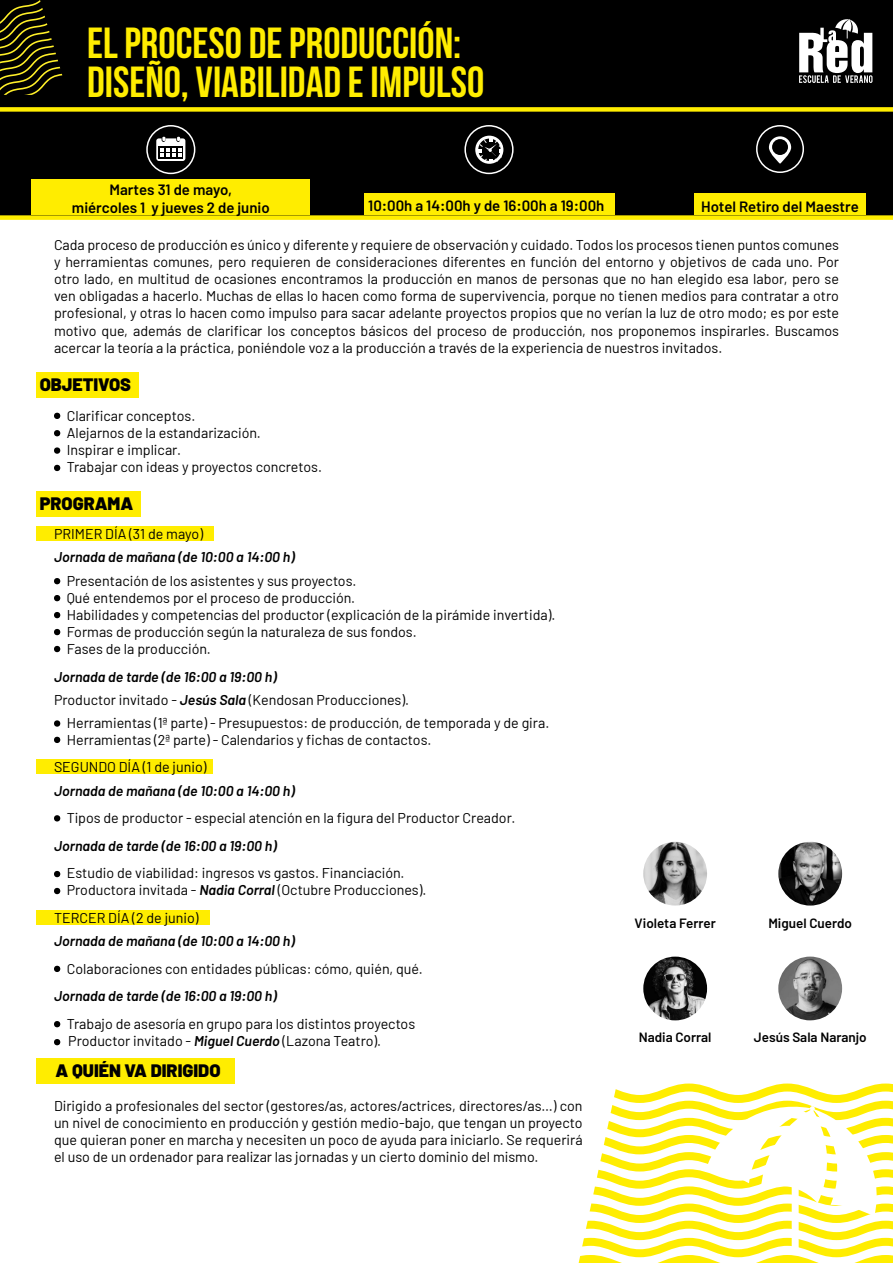
<style>
.page{position:relative;width:893px;height:1263px;background:#fff}
.page>*{position:absolute;margin:0;border:0;box-sizing:border-box;transform-origin:0 0}
.t1{font:700 43.5px "Bebas Neue";color:#ffed00}
.t2{font:900 18px "Barlow";color:#000}
.t3{font:600 15px "Barlow";color:#000}
.t4{font:14.25px/17.1px "Barlow";color:#000;text-align:justify}
.t5{font:italic 600 14.25px "Barlow";color:#000}
.t6{font:600 13.5px "Barlow";color:#000}
.s1{font-weight:600;font-style:italic}
</style>
<div class="page">
<div style="left:36px;top:910px;width:173px;height:15px;background:#ffed00"></div>
<div style="left:36px;top:759px;width:177px;height:15px;background:#ffed00"></div>
<div style="left:36px;top:373px;width:103px;height:25px;background:#ffed00"></div>
<div style="left:36px;top:526px;width:178px;height:15px;background:#ffed00"></div>
<div style="left:1px;top:0;width:892px;height:109px;background:#000"></div>
<svg style="left:0;top:0;width:62px;height:95px"></svg>
<svg style="left:799px;top:19px;width:73px;height:64px"></svg>
<svg style="left:0;top:107px;width:893px;height:113px;background:#1c1a00"></svg>
<div style="left:465px;top:126px;width:48px;height:47px;background:#000;border-radius:50%"></div>
<div style="left:464px;top:125px;width:50px;height:49px;border:2px solid #fff;border-radius:50%"></div>
<svg style="left:475px;top:136px;width:28px;height:28px"></svg>
<svg style="left:478px;top:139px;width:25px;height:24px"></svg>
<div style="left:364px;top:193px;width:250px;height:22px;background:#ffed00"></div>
<div style="left:757px;top:126px;width:46px;height:46px;background:#000;border-radius:50%"></div>
<div style="left:756px;top:125px;width:48px;height:48px;border:2px solid #fff;border-radius:50%"></div>
<svg style="left:769px;top:136px;width:22px;height:28px"></svg>
<div style="left:772px;top:139px;width:16px;height:16px;background:#000;border-radius:50%"></div>
<div style="left:694px;top:194px;width:172px;height:21px;background:#ffed00"></div>
<div style="left:36px;top:492px;width:104px;height:25px;background:#ffed00"></div>
<div style="left:147px;top:126px;width:48px;height:47px;background:#000;border-radius:50%"></div>
<div style="left:146px;top:125px;width:49px;height:49px;border:2px solid #fff;border-radius:50%"></div>
<svg style="left:156px;top:137px;width:29px;height:24px"></svg>
<div style="left:32px;top:179px;width:278px;height:36px;background:#ffed00"></div>
<div style="left:36px;top:1058px;width:199px;height:25px;background:#ffed00"></div>
<img style="left:643px;top:842px;width:64px;height:63px;border-radius:32px">
<img style="left:778px;top:842px;width:64px;height:63px;border-radius:32px">
<img style="left:643px;top:956px;width:64px;height:64px;border-radius:32px">
<img style="left:778px;top:956px;width:64px;height:64px;border-radius:32px">
<svg style="left:578px;top:1083px;width:315px;height:180px"></svg>
<svg style="left:705px;top:1100px;width:180px;height:152px"></svg>
<svg style="left:54px;top:413px;width:6px;height:6px"></svg>
<svg style="left:54px;top:430px;width:6px;height:6px"></svg>
<svg style="left:54px;top:447px;width:6px;height:7px"></svg>
<svg style="left:54px;top:465px;width:6px;height:6px"></svg>
<svg style="left:54px;top:578px;width:6px;height:6px"></svg>
<svg style="left:54px;top:595px;width:6px;height:6px"></svg>
<svg style="left:54px;top:612px;width:6px;height:6px"></svg>
<svg style="left:54px;top:629px;width:6px;height:6px"></svg>
<svg style="left:54px;top:646px;width:6px;height:6px"></svg>
<svg style="left:54px;top:720px;width:6px;height:7px"></svg>
<svg style="left:54px;top:737px;width:6px;height:6px"></svg>
<svg style="left:54px;top:815px;width:6px;height:6px"></svg>
<svg style="left:54px;top:871px;width:6px;height:6px"></svg>
<svg style="left:54px;top:888px;width:6px;height:6px"></svg>
<svg style="left:54px;top:966px;width:6px;height:6px"></svg>
<svg style="left:54px;top:1021px;width:6px;height:6px"></svg>
<svg style="left:54px;top:1039px;width:6px;height:6px"></svg>
<p class="t1" style="left:87px;top:19px;width:376px">EL PROCESO DE PRODUCCIÓN:</p>
<p class="t1" style="left:87px;top:58px;width:399px">DISEÑO, VIABILIDAD E IMPULSO</p>
<p class="t3" style="left:109px;top:180px;width:124px">Martes 31 de mayo,</p>
<p class="t3" style="left:72px;top:198px;width:199px">miércoles 1 y jueves 2 de junio</p>
<p class="t3" style="left:368px;top:197px;width:238px">10:00h a 14:00h y de 16:00h a 19:00h</p>
<p class="t3" style="left:701px;top:197px;width:159px">Hotel Retiro del Maestre</p>
<p class="t4" style="left:54px;top:235px;width:787px">Cada proceso de producción es único y diferente y requiere de observación y cuidado. Todos los procesos tienen puntos comunes y herramientas comunes, pero requieren de consideraciones diferentes en función del entorno y objetivos de cada uno. Por otro lado, en multitud de ocasiones encontramos la producción en manos de personas que no han elegido esa labor, pero se ven obligadas a hacerlo. Muchas de ellas lo hacen como forma de supervivencia, porque no tienen medios para contratar a otro profesional, y otras lo hacen como impulso para sacar adelante proyectos propios que no verían la luz de otro modo; es por este motivo que, además de clarificar los conceptos básicos del proceso de producción, nos proponemos inspirarles. Buscamos acercar la teoría a la práctica, poniéndole voz a la producción a través de la experiencia de nuestros invitados.</p>
<p class="t2" style="left:40px;top:371px;width:93px">OBJETIVOS</p>
<p class="t4" style="left:67px;top:406px;width:130px">Clarificar conceptos.</p>
<p class="t4" style="left:67px;top:423px;width:196px">Alejarnos de la estandarización.</p>
<p class="t4" style="left:67px;top:440px;width:116px">Inspirar e implicar.</p>
<p class="t4" style="left:67px;top:458px;width:257px">Trabajar con ideas y proyectos concretos.</p>
<p class="t2" style="left:40px;top:490px;width:95px">PROGRAMA</p>
<p class="t4" style="left:54px;top:524px;width:151px">PRIMER DÍA (31 de mayo)</p>
<p class="t5" style="left:54px;top:548px;width:242px">Jornada de mañana (de 10:00 a 14:00 h)</p>
<p class="t4" style="left:67px;top:571px;width:291px">Presentación de los asistentes y sus proyectos.</p>
<p class="t4" style="left:67px;top:588px;width:290px">Qué entendemos por el proceso de producción.</p>
<p class="t4" style="left:67px;top:605px;width:490px">Habilidades y competencias del productor (explicación de la pirámide invertida).</p>
<p class="t4" style="left:67px;top:622px;width:351px">Formas de producción según la naturaleza de sus fondos.</p>
<p class="t4" style="left:67px;top:639px;width:146px">Fases de la producción.</p>
<p class="t5" style="left:54px;top:667px;width:224px">Jornada de tarde (de 16:00 a 19:00 h)</p>
<p class="t4" style="left:54px;top:690px;width:357px">Productor invitado - <span class="s1">Jesús Sala</span> (Kendosan Producciones).</p>
<p class="t4" style="left:67px;top:713px;width:484px">Herramientas (1ª parte) - Presupuestos: de producción, de temporada y de gira.</p>
<p class="t4" style="left:67px;top:730px;width:366px">Herramientas (2ª parte) - Calendarios y fichas de contactos.</p>
<p class="t4" style="left:54px;top:758px;width:154px">SEGUNDO DÍA (1 de junio)</p>
<p class="t5" style="left:54px;top:781px;width:242px">Jornada de mañana (de 10:00 a 14:00 h)</p>
<p class="t4" style="left:67px;top:808px;width:450px">Tipos de productor - especial atención en la figura del Productor Creador.</p>
<p class="t5" style="left:54px;top:837px;width:224px">Jornada de tarde (de 16:00 a 19:00 h)</p>
<p class="t4" style="left:67px;top:863px;width:339px">Estudio de viabilidad: ingresos vs gastos. Financiación.</p>
<p class="t4" style="left:67px;top:881px;width:361px">Productora invitada - <span class="s1">Nadia Corral</span> (Octubre Producciones).</p>
<p class="t4" style="left:54px;top:908px;width:146px">TERCER DÍA (2 de junio)</p>
<p class="t5" style="left:54px;top:932px;width:242px">Jornada de mañana (de 10:00 a 14:00 h)</p>
<p class="t4" style="left:67px;top:959px;width:358px">Colaboraciones con entidades públicas: cómo, quién, qué.</p>
<p class="t5" style="left:54px;top:987px;width:224px">Jornada de tarde (de 16:00 a 19:00 h)</p>
<p class="t4" style="left:67px;top:1014px;width:350px">Trabajo de asesoría en grupo para los distintos proyectos</p>
<p class="t4" style="left:68px;top:1031px;width:314px">Productor invitado - <span class="s1">Miguel Cuerdo</span> (Lazona Teatro).</p>
<p class="t2" style="left:56px;top:1057px;width:166px">A QUIÉN VA DIRIGIDO</p>
<p class="t4" style="left:54px;top:1096px;width:530px">Dirigido a profesionales del sector (gestores/as, actores/actrices, directores/as…) con un nivel de conocimiento en producción y gestión medio-bajo, que tengan un proyecto que quieran poner en marcha y necesiten un poco de ayuda para iniciarlo. Se requerirá el uso de un ordenador para realizar las jornadas y un cierto dominio del mismo.</p>
<p class="t6" style="left:635px;top:914px;width:83px">Violeta Ferrer</p>
<p class="t6" style="left:768px;top:914px;width:85px">Miguel Cuerdo</p>
<p class="t6" style="left:639px;top:1029px;width:74px">Nadia Corral</p>
<p class="t6" style="left:754px;top:1029px;width:114px">Jesús Sala Naranjo</p>
</div>
